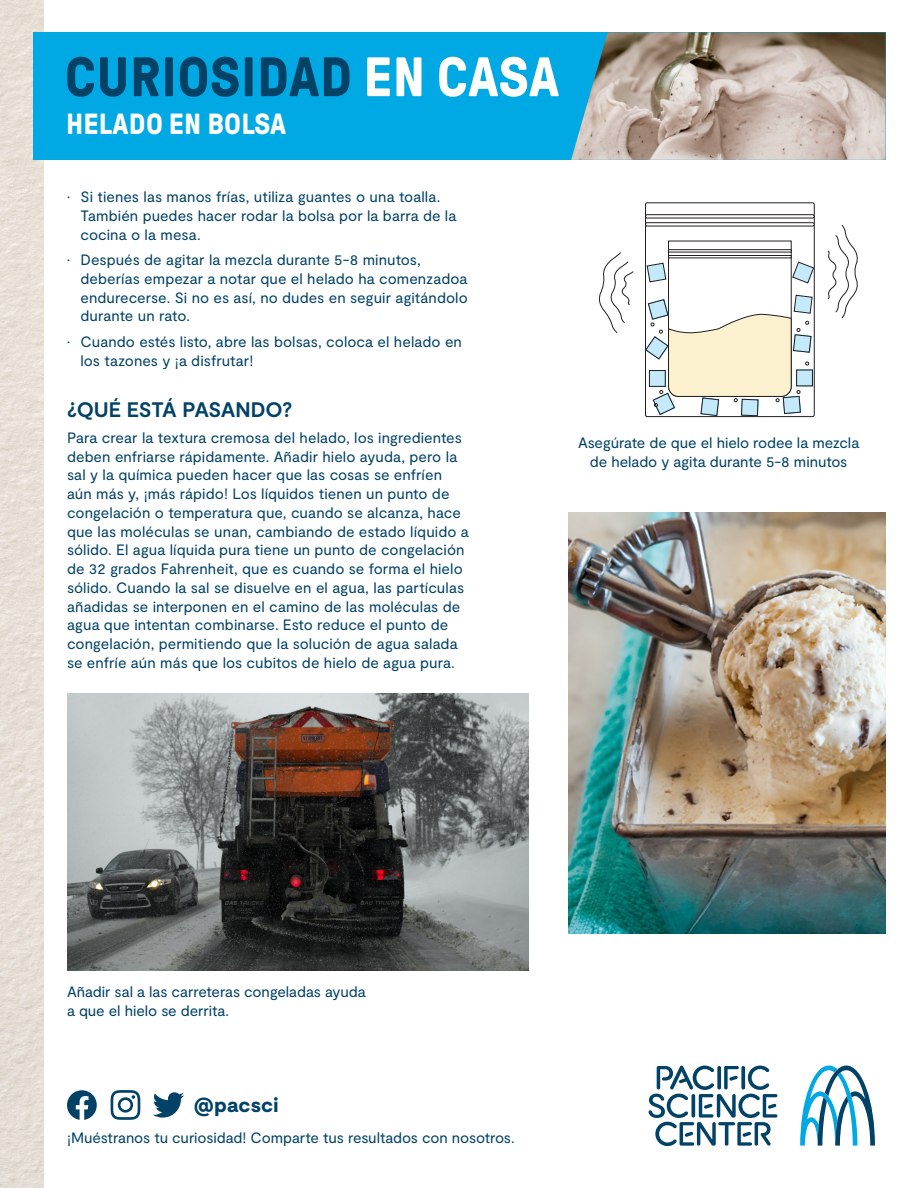
<style>
.page{position:relative;width:918px;height:1188px;background:#fff}
.page>*{position:absolute;margin:0;border:0;box-sizing:border-box;transform-origin:0 0}
.t1{font:700 55.5px "GT Pressura";letter-spacing:.01em;color:#024266}
.t2{font:700 29.1px "GT Pressura";letter-spacing:.01em;color:#fff}
.Heading1{font:700 21px "Moderat";letter-spacing:-.015em;color:#024266}
.t3{font:900 20.4px "Moderat";letter-spacing:.01em;color:#024266}
.Body{font:15px/18.8px "Moderat";letter-spacing:.005em;color:#024266}
.s1{color:#fff}
</style>
<div class="page">
<img style="left:0;top:0;width:44px;height:1188px">
<div style="left:33px;top:32px;width:853px;height:128px;background:#00a8e4"></div>
<img style="left:571px;top:32px;width:315px;height:128px">
<svg style="left:800px;top:1066px;width:75px;height:80px"></svg>
<svg style="left:648px;top:1065px;width:129px;height:81px"></svg>
<svg style="left:153px;top:1092px;width:31px;height:26px"></svg>
<svg style="left:111px;top:1090px;width:29px;height:30px"></svg>
<svg style="left:67px;top:1090px;width:30px;height:30px"></svg>
<div style="left:645px;top:202px;width:170px;height:215px;border:1px solid #231f20;border-radius:2px"></div>
<div style="left:645px;top:214px;width:170px;height:4px;border:1px solid #231f20;border-radius:2px"></div>
<div style="left:645px;top:222px;width:170px;height:4px;border:1px solid #231f20;border-radius:2px"></div>
<svg style="left:827px;top:225px;width:31px;height:94px"></svg>
<svg style="left:599px;top:252px;width:35px;height:81px"></svg>
<svg style="left:645px;top:240px;width:169px;height:176px"></svg>
<img style="left:67px;top:693px;width:461px;height:278px">
<img style="left:569px;top:512px;width:317px;height:422px">
<p class="t1" style="left:65px;top:47px;width:496px">CURIOSIDAD <span class="s1">EN CASA</span></p>
<h2 class="t2" style="left:66px;top:108px;width:222px">HELADO EN BOLSA</h2>
<p class="Body" style="left:81px;top:188px;width:378px;text-indent:-14px">• Si tienes las manos frías, utiliza guantes o una toalla.<br>También puedes hacer rodar la bolsa por la barra de la cocina o la mesa.</p>
<p class="Body" style="left:81px;top:251px;width:389px;text-indent:-14px">• Después de agitar la mezcla durante 5-8 minutos, deberías empezar a notar que el helado ha comenzadoa endurecerse. Si no es así, no dudes en seguir agitándolo durante un rato.</p>
<p class="Body" style="left:81px;top:333px;width:383px;text-indent:-14px">• Cuando estés listo, abre las bolsas, coloca el helado en los tazones y ¡a disfrutar!</p>
<p class="Heading1" style="left:67px;top:398px;width:227px">¿QUÉ ESTÁ PASANDO?</p>
<p class="Body" style="left:67px;top:429px;width:403px">Para crear la textura cremosa del helado, los ingredientes deben enfriarse rápidamente. Añadir hielo ayuda, pero la sal y la química pueden hacer que las cosas se enfríen aún más y, ¡más rápido! Los líquidos tienen un punto de congelación o temperatura que, cuando se alcanza, hace que las moléculas se unan, cambiando de estado líquido a sólido. El agua líquida pura tiene un punto de congelación de 32 grados Fahrenheit, que es cuando se forma el hielo sólido. Cuando la sal se disuelve en el agua, las partículas añadidas se interponen en el camino de las moléculas de agua que intentan combinarse. Esto reduce el punto de congelación, permitiendo que la solución de agua salada se enfríe aún más que los cubitos de hielo de agua pura.</p>
<p class="Body" style="left:578px;top:434px;width:283px;text-align:center">Asegúrate de que el hielo rodee la mezcla de helado y agita durante 5-8 minutos</p>
<p class="Body" style="left:67px;top:983px;width:300px">Añadir sal a las carreteras congeladas ayuda a que el hielo se derrita.</p>
<p class="t3" style="left:194px;top:1093px;width:86px">@pacsci</p>
<p class="Body" style="left:67px;top:1129px;width:449px">¡Muéstranos tu curiosidad! Comparte tus resultados con nosotros.</p>
</div>
